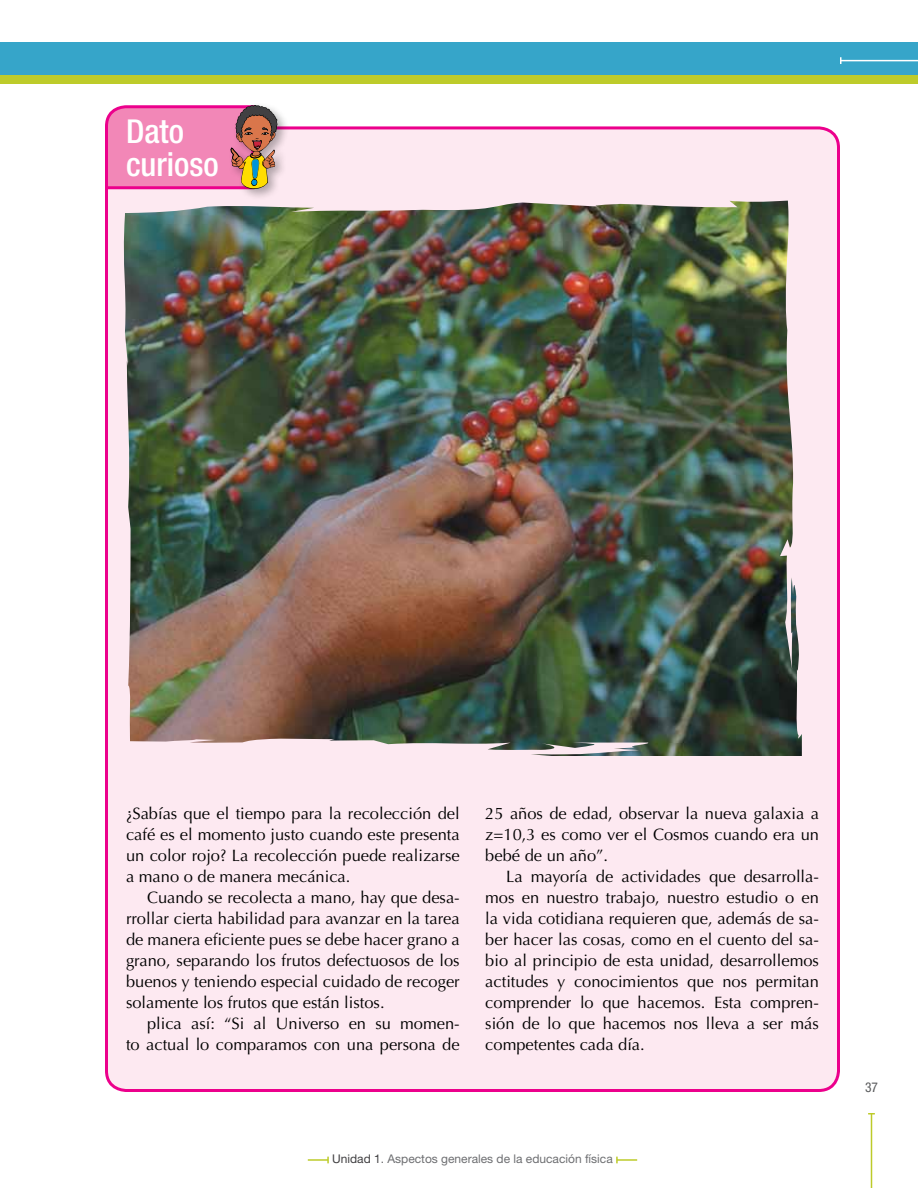
<style>
.page{position:relative;width:918px;height:1188px;background:#fff}
.page>*{position:absolute;margin:0;border:0;box-sizing:border-box;transform-origin:0 0}
.t1{font:500 condensed 33px/33px "Helvetica Neue LT Std";color:#fff}
.t2{font:16.5px/21px "Optima LT Std";color:#000;text-align:justify}
.t3{font:condensed 13.5px "Helvetica Neue LT Std";color:#58595b}
.t4{font:12px "Helvetica Neue LT Std";color:#6d6e71}
.s1{color:#414042}
</style>
<div class="page">
<hr style="left:871px;top:1114px;width:1px;height:74px;background:#bdcb2a">
<div style="left:0;top:72px;width:918px;height:12px;background:#bdcb2a"></div>
<div style="left:0;top:42px;width:918px;height:33px;background:#36a5c9"></div>
<hr style="left:841px;top:60px;width:77px;height:1px;background:#fff">
<svg style="left:840px;top:57px;width:2px;height:7px"></svg>
<div style="left:107px;top:128px;width:732px;height:963px;background:#fde9f1;border-radius:20px"></div>
<div style="left:228px;top:102px;width:62px;height:100px;background:#000;opacity:.3"></div>
<svg style="left:105px;top:104px;width:173px;height:87px;background:#e180a1"></svg>
<img style="left:123px;top:200px;width:679px;height:556px">
<hr style="left:308px;top:1159px;width:20px;height:2px;background:#bdcb2a">
<svg style="left:327px;top:1157px;width:2px;height:6px"></svg>
<hr style="left:617px;top:1159px;width:20px;height:2px;background:#bdcb2a">
<svg style="left:616px;top:1157px;width:2px;height:6px"></svg>
<h1 class="t1" style="left:126px;top:114px;width:94px">Dato curioso</h1>
<p class="t2" style="left:126px;top:803px;width:335px">¿Sabías que el tiempo para la recolección del café es el momento justo cuando este presenta un color rojo? La recolección puede realizarse a mano o de manera mecánica.</p>
<p class="t2" style="left:126px;top:887px;width:335px;text-indent:21px">Cuando se recolecta a mano, hay que desa&shy;rrollar cierta habilidad para avanzar en la tarea de manera eficiente pues se debe hacer grano a grano, separando los frutos defectuosos de los buenos y teniendo especial cuidado de recoger solamente los frutos que están listos.</p>
<p class="t2" style="left:126px;top:1013px;width:335px;text-align:right">plica así: “Si al Universo en su momen-<br>to actual lo comparamos con una persona de</p>
<p class="t2" style="left:485px;top:803px;width:335px">25 años de edad, observar la nueva galaxia a z=10,3 es como ver el Cosmos cuando era un bebé de un año”.</p>
<p class="t2" style="left:485px;top:866px;width:335px;text-indent:21px">La mayoría de actividades que desarrolla&shy;mos en nuestro trabajo, nuestro estudio o en la vida cotidiana requieren que, además de sa&shy;ber hacer las cosas, como en el cuento del sa&shy;bio al principio de esta unidad, desarrollemos actitudes y conocimientos que nos permitan comprender lo que hacemos. Esta compren&shy;sión de lo que hacemos nos lleva a ser más competentes cada día.</p>
<p class="t4" style="left:332px;top:1152px;width:282px"><span class="s1">Unidad 1</span>. Aspectos generales de la educación física</p>
<p class="t3" style="left:865px;top:1079px;width:14px">37</p>
</div>
